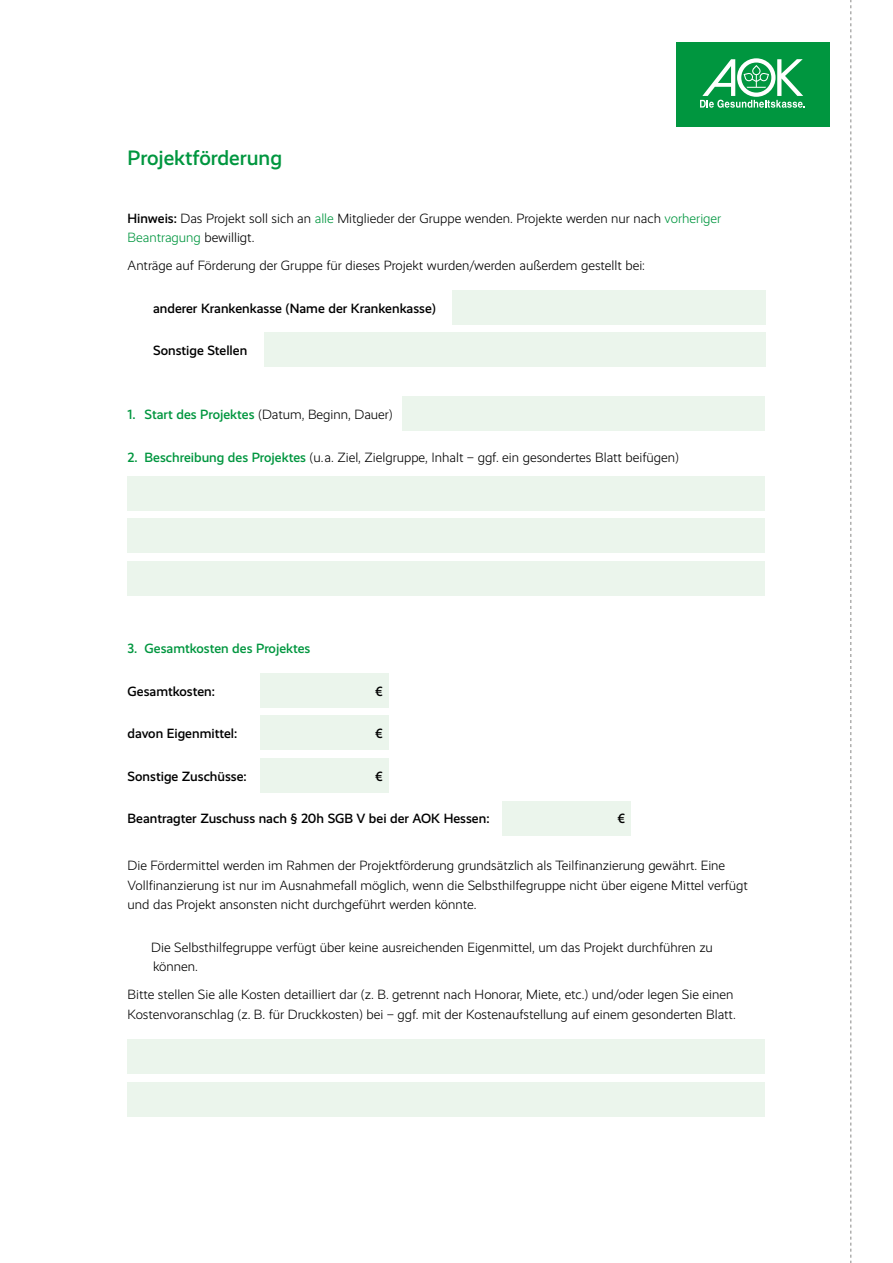
<style>
.page{position:relative;width:893px;height:1263px;background:#fff}
.page>*{position:absolute;margin:0;border:0;box-sizing:border-box;transform-origin:0 0}
.H3_-_Projektantrag{font:500 21px "Realist";color:#00963f}
.P_-_Projektantrag__copy_9pt{font:300 13.5px/19.5px "Realist";color:#000}
.P_-_Projektantrag__copy_9pt_ZAB_medium{font:500 13.5px "Realist";color:#000}
.t1{font:500 13.5px "Realist";color:#00963f}
.s1{font-weight:500}
.s2{color:#00963f}
.s3{font-weight:500;color:#00963f}
</style>
<div class="page">
<div style="left:128px;top:476px;width:637px;height:34px;background:#ebf5ec"></div>
<div style="left:128px;top:519px;width:637px;height:34px;background:#ebf5ec"></div>
<div style="left:128px;top:561px;width:637px;height:34px;background:#ebf5ec"></div>
<div style="left:403px;top:396px;width:362px;height:35px;background:#ebf5ec"></div>
<div style="left:264px;top:333px;width:501px;height:34px;background:#ebf5ec"></div>
<div style="left:452px;top:290px;width:313px;height:34px;background:#ebf5ec"></div>
<div style="left:260px;top:716px;width:129px;height:34px;background:#ebf5ec"></div>
<div style="left:260px;top:758px;width:129px;height:34px;background:#ebf5ec"></div>
<div style="left:260px;top:673px;width:129px;height:34px;background:#ebf5ec"></div>
<div style="left:502px;top:801px;width:128px;height:34px;background:#ebf5ec"></div>
<div style="left:128px;top:1082px;width:637px;height:34px;background:#ebf5ec"></div>
<div style="left:128px;top:1040px;width:637px;height:34px;background:#ebf5ec"></div>
<svg style="left:850px;top:0;width:1px;height:1263px"></svg>
<div style="left:676px;top:43px;width:153px;height:84px;background:#00963f"></div>
<svg style="left:700px;top:58px;width:105px;height:50px"></svg>
<h3 class="H3_-_Projektantrag" style="left:128px;top:146px;width:156px">Projektförderung</h3>
<p class="P_-_Projektantrag__copy_9pt" style="left:128px;top:209px;width:595px"><span class="s1">Hinweis:</span> Das Projekt soll sich an <span class="s2">alle</span> Mitglieder der Gruppe wenden. Projekte werden nur nach <span class="s2">vorheriger<br>Beantragung</span> bewilligt.</p>
<p class="P_-_Projektantrag__copy_9pt" style="left:128px;top:256px;width:519px">Anträge auf Förderung der Gruppe für dieses Projekt wurden/werden außerdem gestellt bei:</p>
<p class="P_-_Projektantrag__copy_9pt_ZAB_medium" style="left:153px;top:300px;width:284px">anderer Krankenkasse (Name der Krankenkasse)</p>
<p class="P_-_Projektantrag__copy_9pt_ZAB_medium" style="left:153px;top:343px;width:96px">Sonstige Stellen</p>
<p class="P_-_Projektantrag__copy_9pt" style="left:128px;top:405px;width:267px"><span class="s3">1. Start des Projektes</span> (Datum, Beginn, Dauer)</p>
<p class="P_-_Projektantrag__copy_9pt" style="left:128px;top:447px;width:553px"><span class="s3">2. Beschreibung des Projektes</span> (u. a. Ziel, Zielgruppe, Inhalt – ggf. ein gesondertes Blatt beifügen)</p>
<p class="t1" style="left:128px;top:641px;width:184px">3. Gesamtkosten des Projektes</p>
<p class="P_-_Projektantrag__copy_9pt_ZAB_medium" style="left:128px;top:683px;width:89px">Gesamtkosten:</p>
<p class="P_-_Projektantrag__copy_9pt_ZAB_medium" style="left:375px;top:683px;width:9px">€</p>
<p class="P_-_Projektantrag__copy_9pt_ZAB_medium" style="left:128px;top:726px;width:111px">davon Eigenmittel:</p>
<p class="P_-_Projektantrag__copy_9pt_ZAB_medium" style="left:375px;top:726px;width:9px">€</p>
<p class="P_-_Projektantrag__copy_9pt_ZAB_medium" style="left:128px;top:768px;width:121px">Sonstige Zuschüsse:</p>
<p class="P_-_Projektantrag__copy_9pt_ZAB_medium" style="left:375px;top:768px;width:9px">€</p>
<p class="P_-_Projektantrag__copy_9pt_ZAB_medium" style="left:128px;top:811px;width:363px">Beantragter Zuschuss nach § 20h SGB V bei der AOK Hessen:</p>
<p class="P_-_Projektantrag__copy_9pt_ZAB_medium" style="left:617px;top:811px;width:9px">€</p>
<p class="P_-_Projektantrag__copy_9pt" style="left:128px;top:856px;width:622px">Die Fördermittel werden im Rahmen der Projektförderung grundsätzlich als Teilfinanzierung gewährt. Eine<br>Vollfinanzierung ist nur im Ausnahmefall möglich, wenn die Selbsthilfegruppe nicht über eigene Mittel verfügt und das Projekt ansonsten nicht durchgeführt werden könnte.</p>
<p class="P_-_Projektantrag__copy_9pt" style="left:151px;top:937px;width:563px">Die Selbsthilfegruppe verfügt über keine ausreichenden Eigenmittel, um das Projekt durchführen zu können.</p>
<p class="P_-_Projektantrag__copy_9pt" style="left:128px;top:985px;width:610px">Bitte stellen Sie alle Kosten detailliert dar (z. B. getrennt nach Honorar, Miete, etc.) und/oder legen Sie einen<br>Kostenvoranschlag (z. B. für Druckkosten) bei – ggf. mit der Kostenaufstellung auf einem gesonderten Blatt.</p>
</div>
